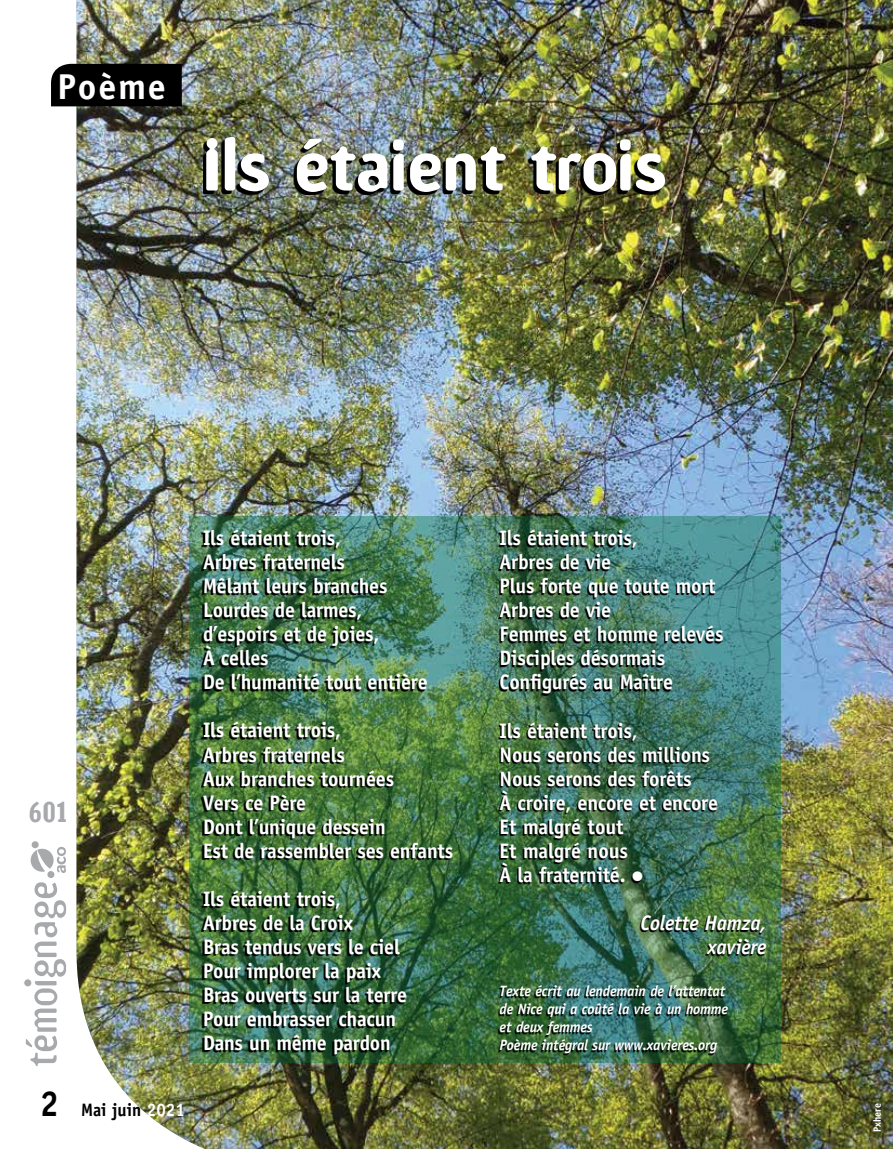
<style>
.page{position:relative;width:893px;height:1149px;background:#fff}
.page>*{position:absolute;margin:0;border:0;box-sizing:border-box;transform-origin:0 0}
.t1{font:700 69px "Amoebia";letter-spacing:.01em;color:#fff;scale:.95 1}
.t2{font:700 36px "Officina Sans";letter-spacing:.05em;color:#fff}
.t3{font:700 27px "Amoebia";color:#a7a9ac;scale:.85 1}
.t4{font:700 21px/24px "Officina Sans";letter-spacing:-.01em;color:#fff;scale:.95 1}
.t5{font:italic 700 21px/24px "Officina Sans";letter-spacing:-.01em;color:#fff;text-align:right;scale:.95 1}
.t6{font:700 18px "Officina Sans";color:#000;scale:.95 1}
.t7{font:italic 700 15px/18px "Officina Sans";letter-spacing:-.01em;color:#fff;scale:.95 1}
.t8{font:700 10.5px "Officina Sans";color:#fff;scale:.95 1}
.s1{font-size:36px}
.s2{color:#fff}
.s3{font-weight:400;font-size:27px}
</style>
<div class="page">
<img style="left:77px;top:0;width:816px;height:1148px">
<div style="left:51px;top:64px;width:131px;height:42px;background:#000"></div>
<svg style="left:26px;top:882px;width:40px;height:183px"></svg>
<div style="left:46px;top:869px;width:9px;height:9px;border:2px solid #fff;border-radius:50%"></div>
<div style="left:31px;top:840px;width:9px;height:8px;border:2px solid #fff;border-radius:50%"></div>
<div style="left:47px;top:870px;width:7px;height:7px;background:#a7a9ac;border-radius:50%"></div>
<div style="left:32px;top:841px;width:7px;height:7px;background:#a7a9ac;border-radius:50%"></div>
<svg style="left:31px;top:846px;width:35px;height:26px"></svg>
<div style="left:24px;top:978px;width:8px;height:8px;background:#a7a9ac;border-radius:50%"></div>
<div style="left:23px;top:978px;width:9px;height:9px;border:1px solid #fff;border-radius:50%"></div>
<img style="left:203px;top:140px;width:459px;height:55px">
<img style="left:189px;top:517px;width:591px;height:545px">
<img style="left:202px;top:531px;width:563px;height:524px">
<h2 class="t2" style="left:57px;top:64px;width:110px">Poème</h2>
<h1 class="t1" style="left:203px;top:129px;width:488px">Ils étaient trois</h1>
<p class="t3" style="left:29px;top:797px;width:46px">601</p>
<p class="t6" style="left:40px;top:1098px;width:154px"><span class="s1">2</span> Mai juin <span class="s2">2021</span></p>
<p class="t4" style="left:203px;top:525px;width:238px">Ils étaient trois,<br>Arbres fraternels<br>Mêlant leurs branches<br>Lourdes de larmes, d’espoirs et de joies,<br>À celles<br>De l’humanité tout entière</p>
<p class="t4" style="left:203px;top:717px;width:265px">Ils étaient trois,<br>Arbres fraternels<br>Aux branches tournées<br>Vers ce Père<br>Dont l’unique dessein<br>Est de rassembler ses enfants</p>
<p class="t4" style="left:203px;top:885px;width:216px">Ils étaient trois,<br>Arbres de la Croix<br>Bras tendus vers le ciel<br>Pour implorer la paix<br>Bras ouverts sur la terre<br>Pour embrasser chacun<br>Dans un même pardon</p>
<p class="t4" style="left:500px;top:526px;width:237px">Ils étaient trois,<br>Arbres de vie<br>Plus forte que toute mort<br>Arbres de vie<br>Femmes et homme relevés<br>Disciples désormais<br>Configurés au Maître</p>
<p class="t4" style="left:500px;top:718px;width:231px">Ils étaient trois,<br>Nous serons des millions<br>Nous serons des forêts<br>À croire, encore et encore<br>Et malgré tout<br>Et malgré nous<br>À la fraternité. <span class="s3">•</span></p>
<p class="t5" style="left:641px;top:910px;width:134px">Colette Hamza, xavière</p>
<p class="t7" style="left:500px;top:981px;width:242px">Texte écrit au lendemain de l’attentat de Nice qui a coûté la vie à un homme et deux femmes<br>Poème intégral sur www.xavieres.org</p>
<p class="t8" style="left:871px;top:1131px;width:32px;rotate:-90deg">Pxhere</p>
</div>
